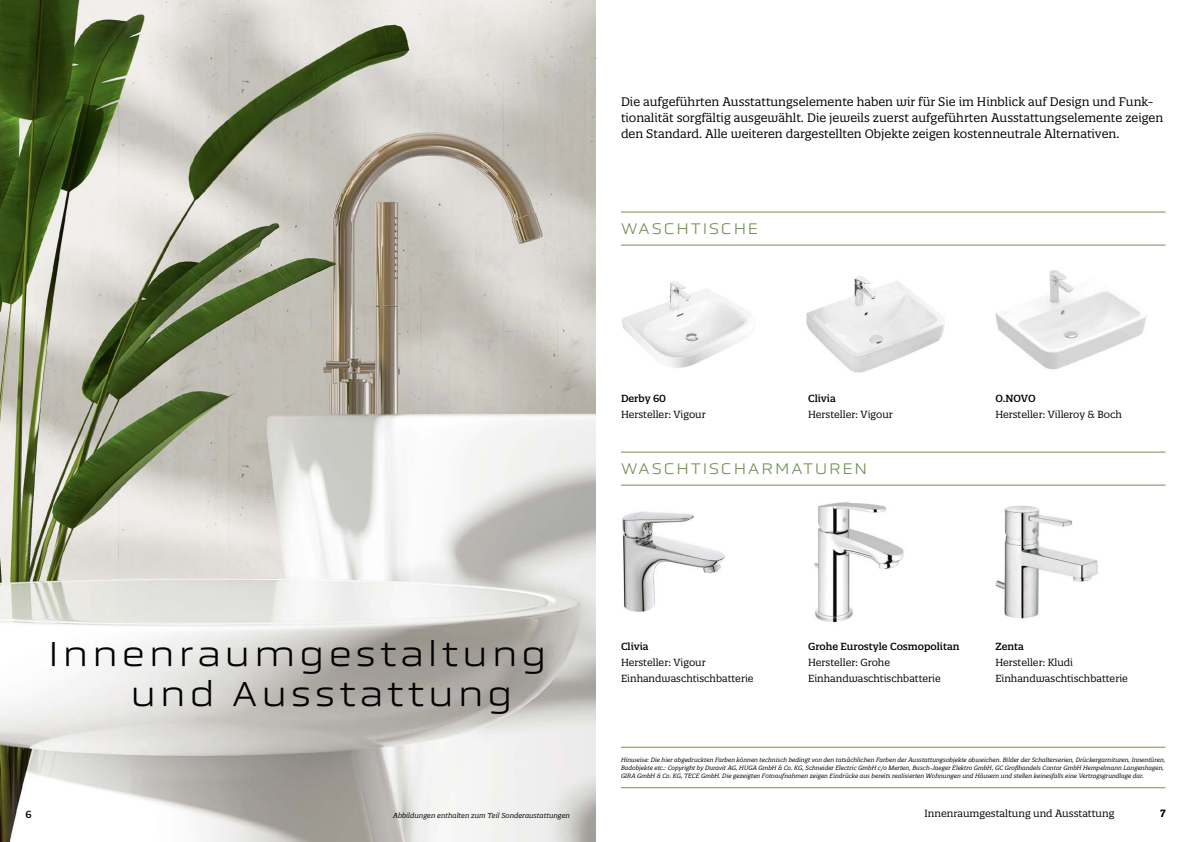
<style>
.page{position:relative;width:1191px;height:842px;background:#fff}
.page>*{position:absolute;margin:0;border:0;box-sizing:border-box;transform-origin:0 0}
.t1{font:300 36px/40px "Obvia Expanded";letter-spacing:.1em;color:#000}
.t2{font:300 16px "Obvia Expanded";letter-spacing:.115em;color:#748d57}
.t3{font:12px/16px "Quatro Slab";color:#000}
.t4{font:10.1px "Quatro Slab";color:#000}
.t5{font:10px/16px "Quatro Slab";color:#000}
.t6{font:500 10px "Quatro Slab";color:#000}
.t7{font:italic 7px "Quatro Slab";color:#000}
.t8{font:italic 6px/8px "Quatro Slab";color:#000}
</style>
<div class="page">
<img style="left:0;top:0;width:595px;height:842px">
<hr style="left:621px;top:212px;width:544px;height:1px;background:#748d57">
<hr style="left:621px;top:245px;width:544px;height:1px;background:#748d57">
<hr style="left:621px;top:452px;width:544px;height:1px;background:#748d57">
<hr style="left:621px;top:485px;width:544px;height:1px;background:#748d57">
<img style="left:622px;top:281px;width:133px;height:87px">
<img style="left:622px;top:511px;width:103px;height:101px">
<img style="left:814px;top:502px;width:90px;height:121px">
<img style="left:995px;top:505px;width:103px;height:114px">
<img style="left:806px;top:276px;width:139px;height:97px">
<img style="left:995px;top:270px;width:151px;height:100px">
<hr style="left:621px;top:747px;width:544px;height:1px;background:#6c9c30">
<hr style="left:621px;top:787px;width:544px;height:1px;background:#6c9c30">
<p class="t3" style="left:621px;top:93px;width:544px">Die aufgeführten Ausstattungselemente haben wir für Sie im Hinblick auf Design und Funk&shy;tionalität sorgfältig ausgewählt. Die jeweils zuerst aufgeführten Ausstattungselemente zeigen den Standard. Alle weiteren dargestellten Objekte zeigen kostenneutrale Alternativen.</p>
<h1 class="t1" style="left:130px;top:634px;width:418px;text-indent:-82px">Innenraumgestaltung und Ausstattung</h1>
<h2 class="t2" style="left:621px;top:219px;width:139px">WASCHTISCHE</h2>
<h3 class="t6" style="left:621px;top:392px;width:47px">Derby 60</h3>
<h3 class="t5" style="left:621px;top:406px;width:86px">Hersteller: Vigour</h3>
<h3 class="t6" style="left:808px;top:392px;width:29px">Clivia</h3>
<h3 class="t5" style="left:808px;top:406px;width:86px">Hersteller: Vigour</h3>
<h2 class="t2" style="left:621px;top:459px;width:247px">WASCHTISCHARMATUREN</h2>
<h3 class="t6" style="left:995px;top:392px;width:42px">O.NOVO</h3>
<h3 class="t5" style="left:995px;top:406px;width:128px">Hersteller: Villeroy &amp; Boch</h3>
<h3 class="t6" style="left:621px;top:640px;width:29px">Clivia</h3>
<h3 class="t5" style="left:621px;top:654px;width:134px">Hersteller: Vigour<br>Einhandwaschtischbatterie</h3>
<h3 class="t6" style="left:808px;top:640px;width:153px">Grohe Eurostyle Cosmopolitan</h3>
<h3 class="t5" style="left:808px;top:654px;width:134px">Hersteller: Grohe<br>Einhandwaschtischbatterie</h3>
<h3 class="t6" style="left:995px;top:640px;width:30px">Zenta</h3>
<h3 class="t5" style="left:995px;top:654px;width:134px">Hersteller: Kludi<br>Einhandwaschtischbatterie</h3>
<p class="t8" style="left:621px;top:755px;width:546px">Hinweise: Die hier abgedruckten Farben können technisch bedingt von den tatsächlichen Farben der Ausstattungsobjekte abweichen. Bilder der Schalterserien, Drückergarnituren, Innentüren,<br>Badobjekte etc.: Copyright by Duravit AG, HUGA GmbH &amp; Co. KG, Schneider Electric GmbH c/o Merten, Busch-Jaeger Elektro GmbH, GC Großhandels Contor GmbH Hempelmann Langenhagen,<br>GIRA GmbH &amp; Co. KG, TECE GmbH. Die gezeigten Fotoaufnahmen zeigen Eindrücke aus bereits realisierten Wohnungen und Häusern und stellen keinesfalls eine Vertragsgrundlage dar.</p>
<h3 class="t6" style="left:26px;top:808px;width:8px">6</h3>
<h3 class="t4" style="left:924px;top:807px;width:191px">Innenraumgestaltung und Ausstattung</h3>
<h3 class="t6" style="left:1160px;top:807px;width:7px">7</h3>
<p class="t7" style="left:393px;top:811px;width:178px">Abbildungen enthalten zum Teil Sonderaustattungen</p>
</div>
